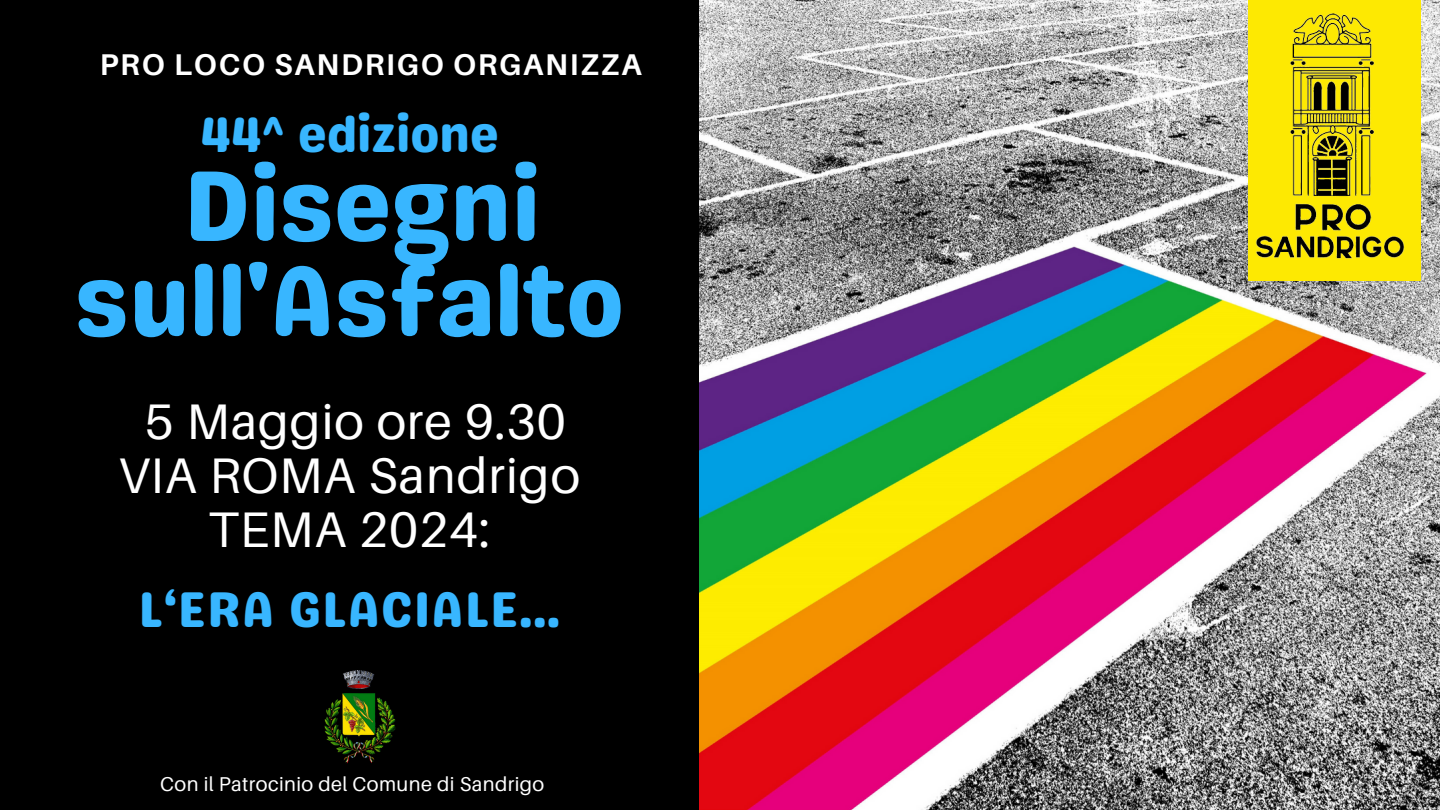
<style>
.page{position:relative;width:1440px;height:810px;background:#000}
.page>*{position:absolute;margin:0;border:0;box-sizing:border-box;transform-origin:0 0}
.t1{font:100px/95.2px "Genty Sans";color:#38b6ff;text-align:center}
.t2{font:50px/54px "Aileron";letter-spacing:.02em;color:#fff;text-align:center}
.t3{font:50px "Genty Sans";letter-spacing:.02em;color:#38b6ff}
.t4{font:50px "Genty Sans";color:#38b6ff}
.t5{font:700 30px "Aileron";letter-spacing:.06em;color:#fff}
.t6{font:20px "Aileron";letter-spacing:.02em;color:#fff}
</style>
<div class="page">
<img style="left:700px;top:0;width:740px;height:810px">
<img style="left:325px;top:670px;width:71px;height:94px">
<img style="left:1248px;top:0;width:173px;height:285px">
<h2 class="t5" style="left:100px;top:46px;width:543px">PRO LOCO SANDRIGO ORGANIZZA</h2>
<p class="t4" style="left:199px;top:105px;width:301px">44^ edizione</p>
<p class="t1" style="left:74px;top:158px;width:551px">Disegni sull'Asfalto</p>
<p class="t2" style="left:119px;top:394px;width:463px">5 Maggio ore 9.30<br>VIA ROMA Sandrigo<br>TEMA 2024:</p>
<p class="t3" style="left:139px;top:580px;width:423px">L‘ERA GLACIALE...</p>
<p class="t6" style="left:160px;top:771px;width:386px">Con il Patrocinio del Comune di Sandrigo</p>
</div>
